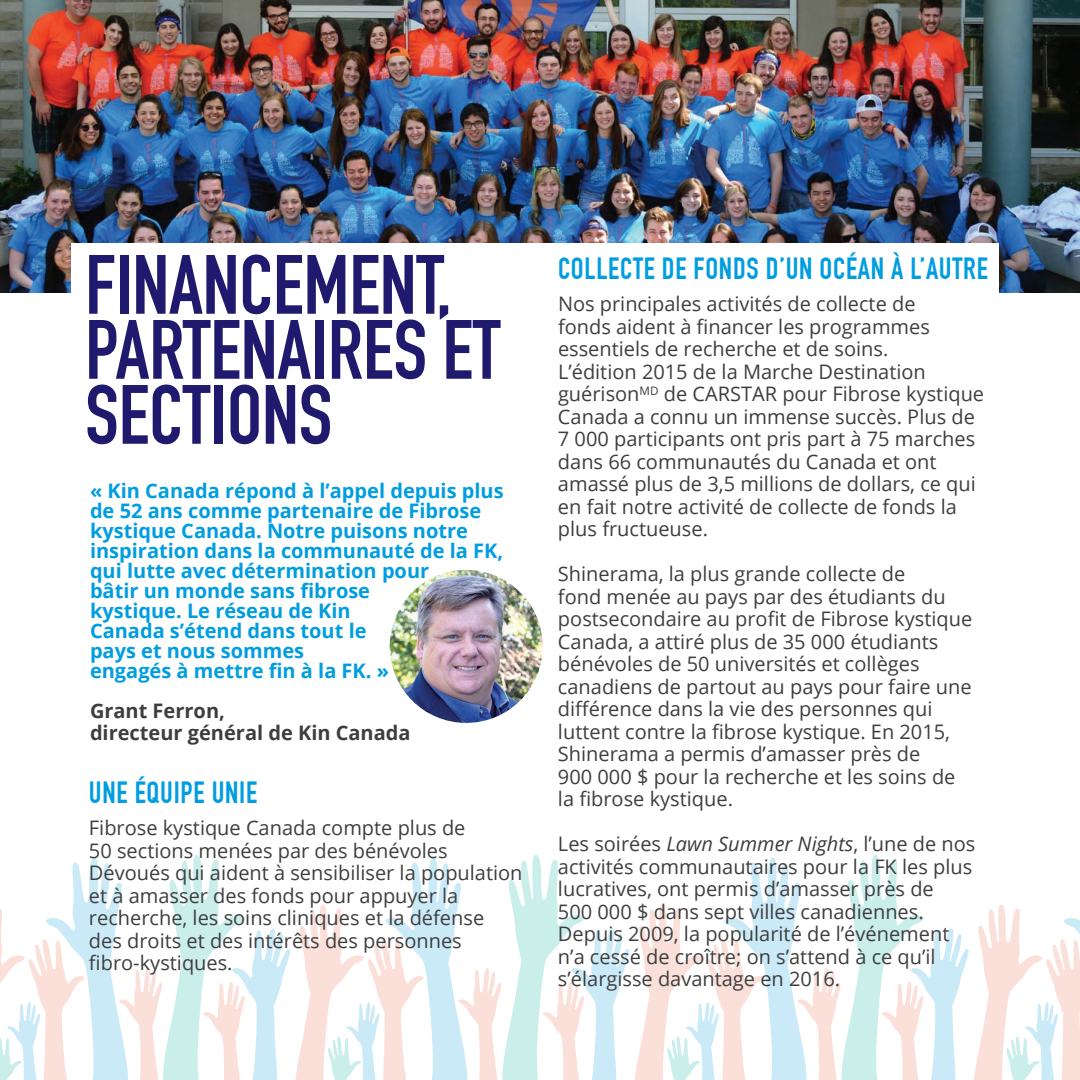
<style>
.page{position:relative;width:1080px;height:1080px;background:#fff}
.page>*{position:absolute;margin:0;border:0;box-sizing:border-box;transform-origin:0 0}
.t1{font:700 82.5px/65px "DIN Condensed";color:#1f1a6d}
.t2{font:700 30px "DIN Condensed";letter-spacing:.025em;color:#009de0}
.t3{font:20px/22.5px "Open Sans";color:#3e3e3f}
.t4{font:700 20px/20px "Open Sans";color:#009de0}
.t5{font:700 20px/22.5px "Open Sans";color:#3e3e3f}
.s1{font-style:italic}
</style>
<div class="page">
<img style="left:0;top:0;width:1080px;height:292px">
<svg style="left:0;top:854px;width:1080px;height:226px"></svg>
<div style="left:71px;top:243px;width:928px;height:110px;background:#fff"></div>
<img style="left:390px;top:570px;width:153px;height:153px;border-radius:76px">
<h1 class="t1" style="left:85px;top:253px;width:417px">FINANCEMENT,<br>PARTENAIRES ET<br>SECTIONS</h1>
<p class="t4" style="left:90px;top:480px;width:415px">« Kin Canada répond à l’appel depuis plus de 52 ans comme partenaire de Fibrose kystique Canada. Notre puisons notre inspiration dans la communauté de la FK, qui lutte avec détermination pour<br>bâtir un monde sans fibrose<br>kystique. Le réseau de Kin<br>Canada s’étend dans tout le<br>pays et nous sommes<br>engagés à mettre fin à la FK. »</p>
<p class="t5" style="left:90px;top:699px;width:322px">Grant Ferron,<br>directeur général de Kin Canada</p>
<h2 class="t2" style="left:89px;top:775px;width:170px">UNE ÉQUIPE UNIE</h2>
<p class="t3" style="left:89px;top:816px;width:435px">Fibrose kystique Canada compte plus de<br>50 sections menées par des bénévoles Dévoués qui aident à sensibiliser la population et à amasser des fonds pour appuyer la recherche, les soins cliniques et la défense<br>des droits et des intérêts des personnes fibro-kystiques.</p>
<h2 class="t2" style="left:558px;top:251px;width:431px">COLLECTE DE FONDS D’UN OCÉAN À L’AUTRE</h2>
<p class="t3" style="left:558px;top:292px;width:428px">Nos principales activités de collecte de<br>fonds aident à financer les programmes essentiels de recherche et de soins.<br>L’édition 2015 de la Marche Destination guérison<sup>MD</sup> de CARSTAR pour Fibrose kystique Canada a connu un immense succès. Plus de 7 000 participants ont pris part à 75 marches dans 66 communautés du Canada et ont amassé plus de 3,5 millions de dollars, ce qui en fait notre activité de collecte de fonds la plus fructueuse.</p>
<p class="t3" style="left:558px;top:562px;width:416px">Shinerama, la plus grande collecte de<br>fond menée au pays par des étudiants du postsecondaire au profit de Fibrose kystique Canada, a attiré plus de 35 000 étudiants bénévoles de 50 universités et collèges canadiens de partout au pays pour faire une différence dans la vie des personnes qui luttent contre la fibrose kystique. En 2015, Shinerama a permis d’amasser près de<br>900 000 $ pour la recherche et les soins de la fibrose kystique.</p>
<p class="t3" style="left:558px;top:832px;width:419px">Les soirées <span class="s1">Lawn Summer Nights</span>, l’une de nos activités communautaires pour la FK les plus lucratives, ont permis d’amasser près de<br>500 000 $ dans sept villes canadiennes.<br>Depuis 2009, la popularité de l’événement n’a cessé de croître; on s’attend à ce qu’il s’élargisse davantage en 2016.</p>
</div>
